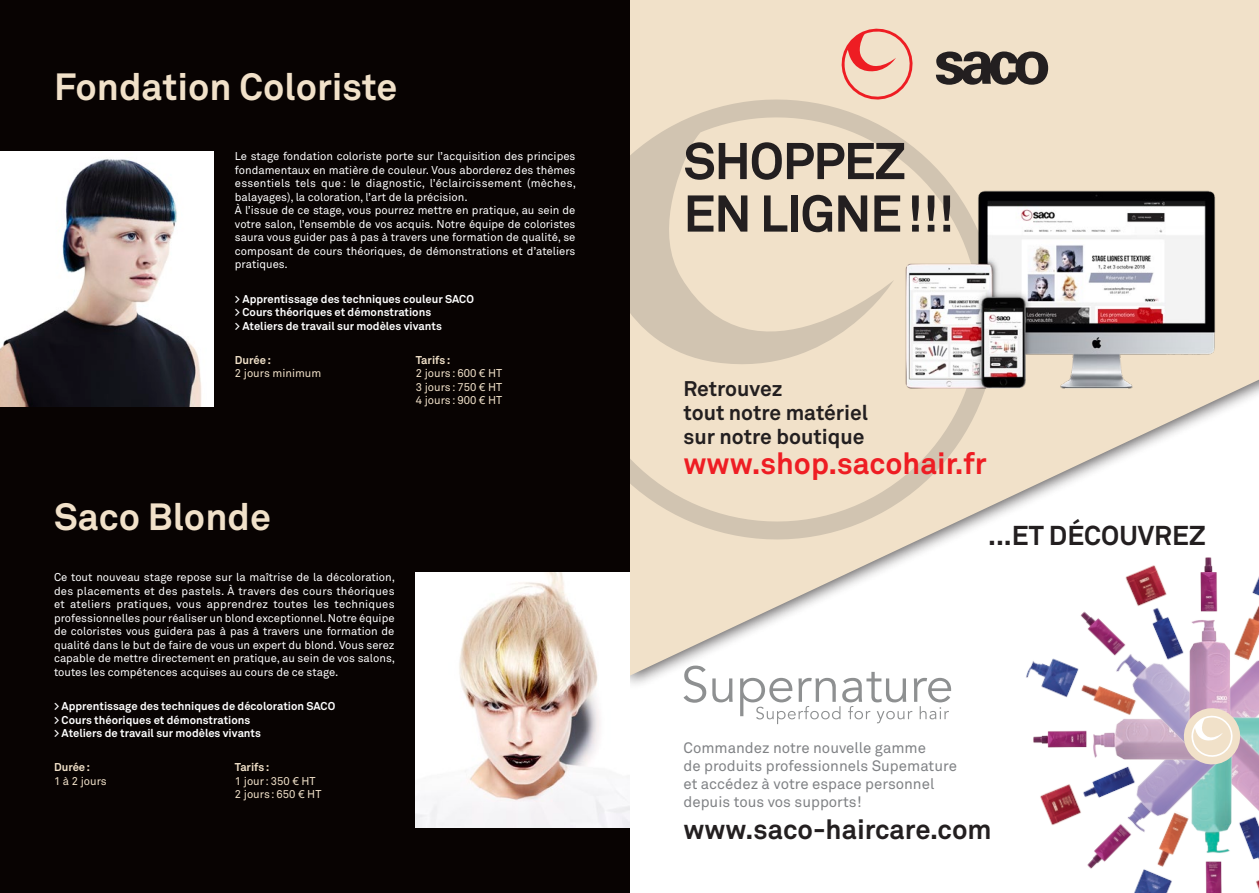
<style>
.page{position:relative;width:1259px;height:893px;background:#fff}
.page>*{position:absolute;margin:0;border:0;box-sizing:border-box;transform-origin:0 0}
.t1{font:700 51px "Akkurat Pro";letter-spacing:-.025em;color:#231f20}
.t2{font:700 37.5px "Akkurat Pro";color:#f1e1c9}
.t3{font:700 30px "Akkurat Pro";color:#ee1d23}
.t4{font:700 27.3px "Akkurat Pro";color:#231f20}
.t5{font:700 27px "Akkurat Pro";color:#231f20}
.t6{font:700 21px "Akkurat Pro";color:#231f20}
.t7{font:15px "Akkurat Pro";color:#808285}
.t8{font:11.25px/13.5px "Akkurat Pro";color:#fff;text-align:justify}
.t9{font:700 11.25px "Akkurat Pro";color:#fff}
.t10{font:11.25px "Akkurat Pro";color:#f1e1c9}
.t11{font:11.25px "Akkurat Pro";letter-spacing:.02em;color:#fff}
.t12{font:700 11.25px "Akkurat Pro";color:#f1e1c9}
</style>
<div class="page">
<img style="left:1243px;top:711px;width:16px;height:7px">
<img style="left:1236px;top:718px;width:23px;height:93px">
<img style="left:1205px;top:768px;width:31px;height:85px">
<img style="left:1127px;top:764px;width:104px;height:77px">
<img style="left:1093px;top:732px;width:87px;height:32px">
<img style="left:1107px;top:690px;width:78px;height:69px">
<img style="left:1185px;top:690px;width:47px;height:14px">
<img style="left:1082px;top:690px;width:56px;height:26px">
<img style="left:1086px;top:762px;width:51px;height:45px">
<img style="left:1147px;top:809px;width:43px;height:55px">
<img style="left:1234px;top:813px;width:25px;height:47px">
<img style="left:1033px;top:730px;width:54px;height:18px">
<img style="left:1087px;top:820px;width:46px;height:49px">
<img style="left:1205px;top:861px;width:17px;height:32px">
<img style="left:1049px;top:690px;width:33px;height:8px">
<img style="left:1040px;top:784px;width:46px;height:41px">
<img style="left:1129px;top:864px;width:43px;height:29px">
<img style="left:1256px;top:880px;width:3px;height:10px">
<svg style="left:1180px;top:704px;width:63px;height:64px"></svg>
<svg style="left:629px;top:0;width:630px;height:676px;fill:#f1e1c9"></svg>
<svg style="left:629px;top:68px;width:399px;height:503px;fill:#f1e1c9"></svg>
<div style="left:0;top:0;width:629px;height:893px;background:#080302"></div>
<img style="left:889px;top:170px;width:337px;height:240px">
<svg style="left:836px;top:24px;width:81px;height:81px"></svg>
<svg style="left:936px;top:51px;width:112px;height:34px"></svg>
<svg style="left:683px;top:666px;width:23px;height:37px"></svg>
<svg style="left:712px;top:678px;width:20px;height:24px"></svg>
<svg style="left:740px;top:672px;width:211px;height:52px"></svg>
<img style="left:416px;top:572px;width:213px;height:256px">
<img style="left:0;top:151px;width:214px;height:255px">
<p class="t2" style="left:54px;top:63px;width:345px">Fondation Coloriste</p>
<p class="t8" style="left:235px;top:150px;width:343px">Le stage fondation coloriste porte sur l’acquisition des principes fondamentaux en matière de couleur. Vous aborderez des thèmes essentiels tels que : le diagnostic, l’éclaircissement (mèches,</p>
<p class="t8" style="left:235px;top:190px;width:234px">balayages), la coloration, l’art de la précision.</p>
<p class="t8" style="left:235px;top:204px;width:342px">À l’issue de ce stage, vous pourrez mettre en pratique, au sein de votre salon, l’ensemble de vos acquis. Notre équipe de coloristes saura vous guider pas à pas à travers une formation de qualité, se composant de cours théoriques, de démonstrations et d’ateliers pratiques.</p>
<p class="t9" style="left:235px;top:292px;width:240px">&gt; Apprentissage des techniques couleur SACO</p>
<p class="t9" style="left:235px;top:305px;width:198px">&gt; Cours théoriques et démonstrations</p>
<p class="t9" style="left:235px;top:319px;width:208px">&gt; Ateliers de travail sur modèles vivants</p>
<p class="t12" style="left:235px;top:353px;width:38px">Durée:</p>
<p class="t10" style="left:235px;top:367px;width:88px">2 jours minimum</p>
<p class="t12" style="left:416px;top:353px;width:36px">Tarifs:</p>
<p class="t10" style="left:416px;top:367px;width:88px">2 jours: 600 € HT</p>
<p class="t10" style="left:416px;top:380px;width:88px">3 jours: 750 € HT</p>
<p class="t10" style="left:416px;top:394px;width:88px">4 jours: 900 € HT</p>
<p class="t2" style="left:54px;top:493px;width:218px">Saco Blonde</p>
<p class="t8" style="left:54px;top:571px;width:343px">Ce tout nouveau stage repose sur la maîtrise de la décoloration, des placements et des pastels. À travers des cours théoriques</p>
<p class="t11" style="left:54px;top:598px;width:342px">et ateliers pratiques, vous apprendrez toutes les techniques</p>
<p class="t8" style="left:54px;top:611px;width:343px">professionnelles pour réaliser un blond exceptionnel. Notre équipe de coloristes vous guidera pas à pas à travers une formation de qualité dans le but de faire de vous un expert du blond. Vous serez capable de mettre directement en pratique, au sein de vos salons, toutes les compétences acquises au cours de ce stage.</p>
<p class="t9" style="left:54px;top:699px;width:283px">&gt; Apprentissage des techniques de décoloration SACO</p>
<p class="t9" style="left:54px;top:713px;width:198px">&gt; Cours théoriques et démonstrations</p>
<p class="t9" style="left:54px;top:726px;width:208px">&gt; Ateliers de travail sur modèles vivants</p>
<p class="t12" style="left:54px;top:760px;width:38px">Durée:</p>
<p class="t10" style="left:54px;top:774px;width:54px">1 à 2 jours</p>
<p class="t12" style="left:235px;top:760px;width:36px">Tarifs:</p>
<p class="t10" style="left:235px;top:774px;width:82px">1 jour: 350 € HT</p>
<p class="t10" style="left:235px;top:788px;width:88px">2 jours: 650 € HT</p>
<p class="t1" style="left:683px;top:129px;width:224px">SHOPPEZ</p>
<p class="t1" style="left:683px;top:182px;width:272px">EN LIGNE!!!</p>
<p class="t6" style="left:683px;top:376px;width:100px">Retrouvez</p>
<p class="t6" style="left:683px;top:400px;width:186px">tout notre matériel</p>
<p class="t6" style="left:683px;top:424px;width:182px">sur notre boutique</p>
<p class="t3" style="left:683px;top:444px;width:305px">www.shop.sacohair.fr</p>
<p class="t5" style="left:988px;top:518px;width:219px">...ET DÉCOUVREZ</p>
<p class="t7" style="left:683px;top:739px;width:244px">Commandez notre nouvelle gamme</p>
<p class="t7" style="left:683px;top:757px;width:275px">de produits professionnels Supemature</p>
<p class="t7" style="left:683px;top:775px;width:252px">et accédez à votre espace personnel</p>
<p class="t7" style="left:683px;top:793px;width:180px">depuis tous vos supports!</p>
<p class="t4" style="left:683px;top:812px;width:310px">www.saco-haircare.com</p>
</div>
